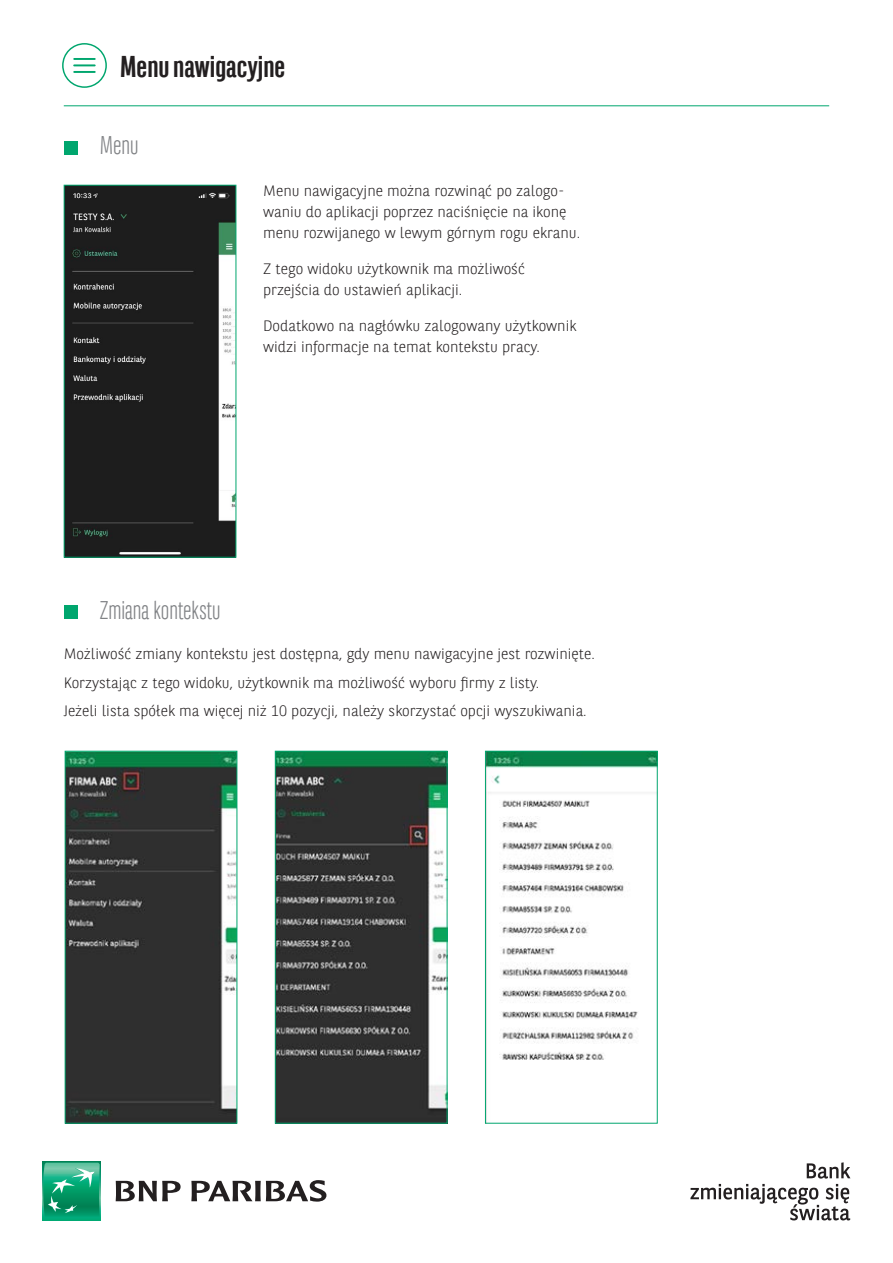
<style>
.page{position:relative;width:893px;height:1263px;background:#fff}
.page>*{position:absolute;margin:0;border:0;box-sizing:border-box;transform-origin:0 0}
.t1{font:700 30px "BNPP Sans Condensed";color:#231f20}
.t2{font:300 25.5px "BNPP Sans Condensed";color:#808285}
.t3{font:300 15px/21px "BNPP Sans";color:#231f20}
</style>
<div class="page">
<svg style="left:116px;top:1181px;width:65px;height:20px"></svg>
<svg style="left:191px;top:1180px;width:135px;height:21px"></svg>
<svg style="left:42px;top:1161px;width:59px;height:59px"></svg>
<svg style="left:43px;top:1163px;width:57px;height:55px;background:#2dab82"></svg>
<svg style="left:690px;top:1184px;width:160px;height:36px"></svg>
<svg style="left:807px;top:1162px;width:43px;height:16px"></svg>
<img style="left:66px;top:187px;width:168px;height:369px">
<div style="left:64px;top:185px;width:172px;height:373px;border:1px solid #00a66e"></div>
<img style="left:67px;top:753px;width:168px;height:368px">
<div style="left:65px;top:751px;width:172px;height:372px;border:1px solid #00a66e"></div>
<img style="left:277px;top:753px;width:168px;height:368px">
<div style="left:275px;top:751px;width:172px;height:372px;border:1px solid #00a66e"></div>
<img style="left:487px;top:753px;width:169px;height:307px">
<div style="left:485px;top:751px;width:173px;height:372px;border:1px solid #00a66e"></div>
<hr style="left:64px;top:105px;width:765px;height:1px;background:#00a66e">
<svg style="left:62px;top:43px;width:45px;height:45px"></svg>
<div style="left:64px;top:605px;width:14px;height:14px;background:#00a66e"></div>
<div style="left:64px;top:141px;width:14px;height:13px;background:#00a66e"></div>
<h1 class="t1" style="left:120px;top:50px;width:167px">Menu nawigacyjne</h1>
<h2 class="t2" style="left:100px;top:130px;width:40px">Menu</h2>
<p class="t3" style="left:263px;top:180px;width:318px">Menu nawigacyjne można rozwinąć po zalogo&shy;waniu do aplikacji poprzez naciśnięcie na ikonę menu rozwijanego w lewym górnym rogu ekranu.</p>
<p class="t3" style="left:263px;top:258px;width:263px">Z tego widoku użytkownik ma możliwość przejścia do ustawień aplikacji.</p>
<p class="t3" style="left:263px;top:315px;width:315px">Dodatkowo na nagłówku zalogowany użytkownik widzi informacje na temat kontekstu pracy.</p>
<h2 class="t2" style="left:100px;top:594px;width:122px">Zmiana kontekstu</h2>
<p class="t3" style="left:64px;top:639px;width:533px;line-height:28.5px">Możliwość zmiany kontekstu jest dostępna, gdy menu nawigacyjne jest rozwinięte.<br>Korzystając z tego widoku, użytkownik ma możliwość wyboru firmy z listy.<br>Jeżeli lista spółek ma więcej niż 10 pozycji, należy skorzystać opcji wyszukiwania.</p>
</div>
